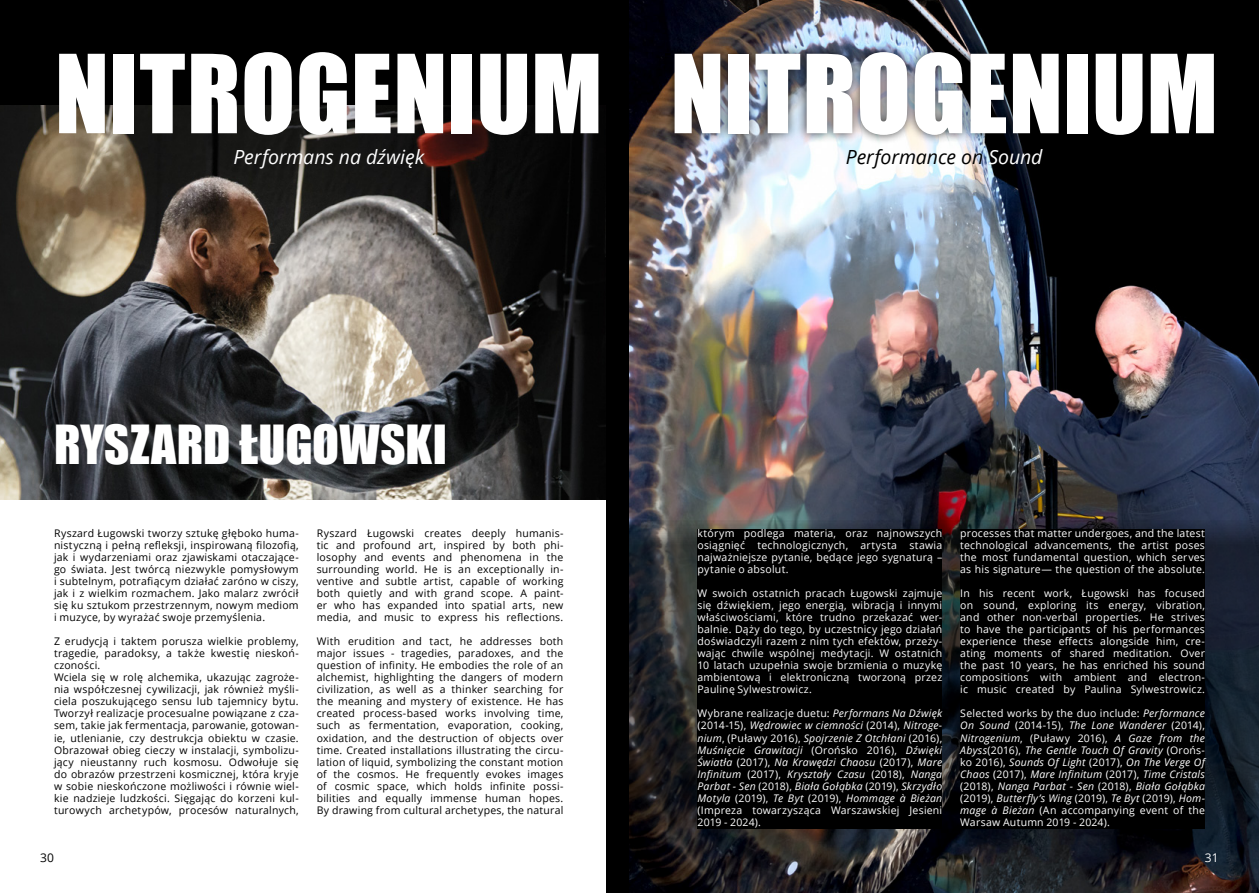
<style>
.page{position:relative;width:1259px;height:893px;background:#fff}
.page>*{position:absolute;margin:0;border:0;box-sizing:border-box;transform-origin:0 0}
.t1{font:100.5px "Impact";letter-spacing:.005em;color:#fff}
.t2{font:49.5px "Impact";letter-spacing:.005em;color:#fff}
.t3{font:italic 19.5px "Open Sans";letter-spacing:-.005em;color:#fff}
.t4{font:italic 19.5px "Open Sans";letter-spacing:-.005em;color:#000}
.t5{font:12px "Open Sans";color:#000}
.t6{font:12px "Open Sans";color:#fff}
.t7{font:10.5px/12px "Open Sans";letter-spacing:.02em;color:#000;text-align:justify}
.t8{font:10.5px/12px "Open Sans";letter-spacing:.02em;color:#fff;text-align:justify}
.t9{font:italic 10.5px/12px "Open Sans";letter-spacing:.02em;color:#fff;text-align:justify}
.s1{color:#fff}
.s2{font-style:normal}
</style>
<div class="page">
<div style="left:0;top:0;width:642px;height:500px;background:#000"></div>
<img style="left:0;top:106px;width:606px;height:394px">
<div style="left:606px;top:0;width:653px;height:893px;background:#000"></div>
<img style="left:629px;top:0;width:630px;height:893px">
<svg style="left:629px;top:520px;width:630px;height:333px"></svg>
<div style="left:664px;top:42px;width:560px;height:102px;background:#000;opacity:.75"></div>
<div style="left:697px;top:529px;width:245px;height:300px;background:#000"></div>
<div style="left:960px;top:529px;width:245px;height:300px;background:#000"></div>
<h1 class="t1" style="left:55px;top:16px;width:549px">NITROGENIUM</h1>
<h3 class="t3" style="left:233px;top:143px;width:192px">Performans na dźwięk</h3>
<h1 class="t1" style="left:670px;top:16px;width:549px">NITROGENIUM</h1>
<h3 class="t4" style="left:846px;top:143px;width:198px">Performance on <span class="s1">Sound</span></h3>
<h2 class="t2" style="left:54px;top:406px;width:394px">RYSZARD ŁUGOWSKI</h2>
<p class="t7" style="left:54px;top:527px;width:246px">Ryszard Ługowski tworzy sztukę głęboko huma&shy;nistyczną i pełną refleksji, inspirowaną filozofią, jak i wydarzeniami oraz zjawiskami otaczające&shy;go świata. Jest twórcą niezwykle pomysłowym i subtelnym, potrafiącym działać zaróno w ciszy, jak i z wielkim rozmachem. Jako malarz zwrócił się ku sztukom przestrzennym, nowym mediom i muzyce, by wyrażać swoje przemyślenia.</p>
<p class="t7" style="left:54px;top:635px;width:246px;text-align:left">Z erudycją i taktem porusza wielkie problemy, tragedie, paradoksy, a także kwestię nieskoń&shy;czoności.<br>Wciela się w rolę alchemika, ukazując zagroże&shy;nia współczesnej cywilizacji, jak również myśli&shy;ciela poszukującego sensu lub tajemnicy bytu.<br>Tworzył realizacje procesualne powiązane z cza&shy;sem, takie jak fermentacja, parowanie, gotowan&shy;ie, utlenianie, czy destrukcja obiektu w czasie.<br>Obrazował obieg cieczy w instalacji, symbolizu&shy;jący nieustanny ruch kosmosu. Odwołuje się do obrazów przestrzeni kosmicznej, która kryje w sobie nieskończone możliwości i równie wiel&shy;kie nadzieje ludzkości. Sięgając do korzeni kul&shy;turowych archetypów, procesów naturalnych,</p>
<p class="t7" style="left:317px;top:527px;width:248px">Ryszard Ługowski creates deeply humanis&shy;tic and profound art, inspired by both phi&shy;losophy and events and phenomena in the surrounding world. He is an exceptionally in&shy;ventive and subtle artist, capable of working both quietly and with grand scope. A paint&shy;er who has expanded into spatial arts, new media, and music to express his reflections.</p>
<p class="t7" style="left:317px;top:635px;width:248px">With erudition and tact, he addresses both major issues - tragedies, paradoxes, and the question of infinity. He embodies the role of an alchemist, highlighting the dangers of modern civilization, as well as a thinker searching for the meaning and mystery of existence. He has created process-based works involving time, such as fermentation, evaporation, cooking, oxidation, and the destruction of objects over time. Created installations illustrating the circu&shy;lation of liquid, symbolizing the constant motion of the cosmos. He frequently evokes images of cosmic space, which holds infinite possi&shy;bilities and equally immense human hopes.<br>By drawing from cultural archetypes, the natural</p>
<p class="t8" style="left:697px;top:527px;width:246px">którym podlega materia, oraz najnowszych osiągnięć technologicznych, artysta stawia najważniejsze pytanie, będące jego sygnaturą – pytanie o absolut.</p>
<p class="t8" style="left:697px;top:587px;width:246px">W swoich ostatnich pracach Ługowski zajmuje się dźwiękiem, jego energią, wibracją i innymi właściwościami, które trudno przekazać wer&shy;balnie. Dąży do tego, by uczestnicy jego działań doświadczyli razem z nim tych efektów, przeży&shy;wając chwile wspólnej medytacji. W ostatnich 10 latach uzupełnia swoje brzmienia o muzykę ambientową i elektroniczną tworzoną przez Paulinę Sylwestrowicz.</p>
<p class="t9" style="left:697px;top:707px;width:246px"><span class="s2">Wybrane realizacje duetu:</span> Performans Na Dźwięk <span class="s2">(2014-15),</span> Wędrowiec w ciemności <span class="s2">(2014),</span> Nitroge&shy;nium<span class="s2">, (Puławy 2016),</span> Spojrzenie Z Otchłani <span class="s2">(2016), </span>Muśnięcie Grawitacji <span class="s2">(Orońsko 2016),</span> Dźwięki Światła <span class="s2">(2017),</span> Na Krawędzi Chaosu <span class="s2">(2017),</span> Mare Infinitum <span class="s2">(2017),</span> Kryształy Czasu <span class="s2">(2018),</span> Nanga Parbat - Sen <span class="s2">(2018),</span> Biała Gołąbka <span class="s2">(2019),</span> Skrzydło Motyla <span class="s2">(2019),</span> Te Byt <span class="s2">(2019),</span> Hommage à Bieżan <span class="s2">(Impreza towarzysząca Warszawskiej Jesieni 2019 - 2024).</span></p>
<p class="t8" style="left:960px;top:527px;width:246px">processes that matter undergoes, and the latest technological advancements, the artist poses the most fundamental question, which serves as his signature— the question of the absolute.</p>
<p class="t8" style="left:960px;top:587px;width:246px">In his recent work, Ługowski has focused on sound, exploring its energy, vibration, and other non-verbal properties. He strives to have the participants of his performances experience these effects alongside him, cre&shy;ating moments of shared meditation. Over the past 10 years, he has enriched his sound compositions with ambient and electron&shy;ic music created by Paulina Sylwestrowicz.</p>
<p class="t9" style="left:960px;top:707px;width:246px"><span class="s2">Selected works by the duo include:</span> Performance On Sound <span class="s2">(2014-15),</span> The Lone Wanderer <span class="s2">(2014), </span>Nitrogenium<span class="s2">, (Puławy 2016),</span> A Gaze from the Abyss<span class="s2">(2016),</span> The Gentle Touch Of Gravity <span class="s2">(Orońs&shy;ko 2016),</span> Sounds Of Light <span class="s2">(2017),</span> On The Verge Of Chaos <span class="s2">(2017),</span> Mare Infinitum <span class="s2">(2017),</span> Time Cristals <span class="s2">(2018),</span> Nanga Parbat - Sen <span class="s2">(2018),</span> Biała Gołąbka <span class="s2">(2019),</span> Butterfly’s Wing <span class="s2">(2019),</span> Te Byt <span class="s2">(2019),</span> Hom&shy;mage à Bieżan <span class="s2">(An accompanying event of the Warsaw Autumn 2019 - 2024).</span></p>
<p class="t5" style="left:40px;top:849px;width:15px">30</p>
<p class="t6" style="left:1205px;top:849px;width:15px">31</p>
</div>
